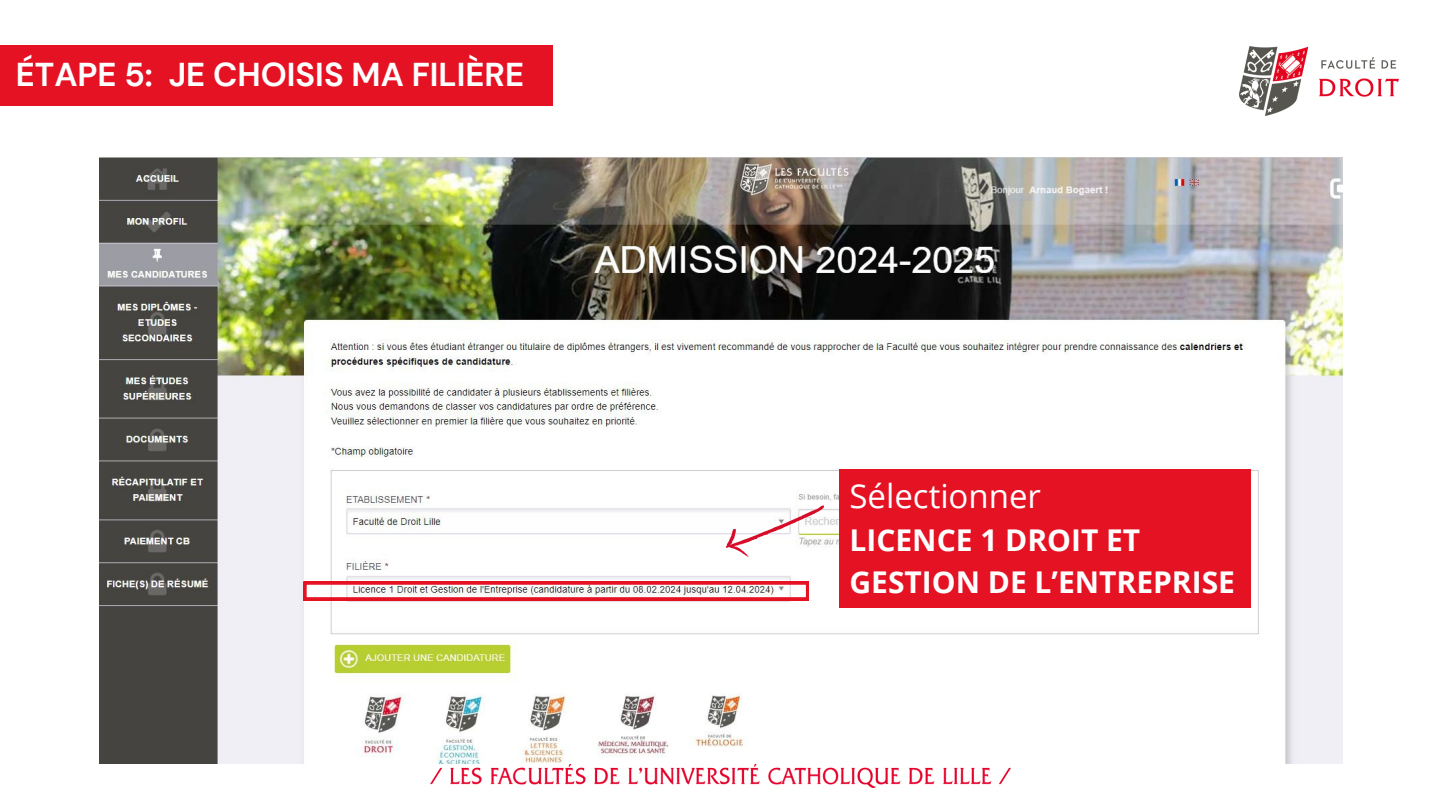
<style>
.page{position:relative;width:1440px;height:810px;background:#fff}
.page>*{position:absolute;margin:0;border:0;box-sizing:border-box;transform-origin:0 0}
.t1{font:700 33px "DM Sans";color:#fff}
.t2{font:33px "Open Sans";color:#fff}
.t3{font:700 30px/42px "Open Sans";color:#fff}
</style>
<div class="page">
<img style="left:430px;top:764px;width:580px;height:23px">
<img style="left:1240px;top:47px;width:159px;height:69px">
<div style="left:0;top:45px;width:552px;height:61px;background:#e51224"></div>
<img style="left:99px;top:158px;width:1244px;height:606px">
<svg style="left:304px;top:582px;width:505px;height:18px"></svg>
<svg style="left:720px;top:502px;width:111px;height:62px"></svg>
<div style="left:839px;top:469px;width:412px;height:139px;background:#e51224"></div>
<p class="t1" style="left:16px;top:53px;width:510px">ÉTAPE 5: JE CHOISIS MA FILIÈRE</p>
<p class="t2" style="left:850px;top:473px;width:193px">Sélectionner</p>
<p class="t3" style="left:850px;top:519px;width:387px">LICENCE 1 DROIT ET<br>GESTION DE L’ENTREPRISE</p>
</div>
